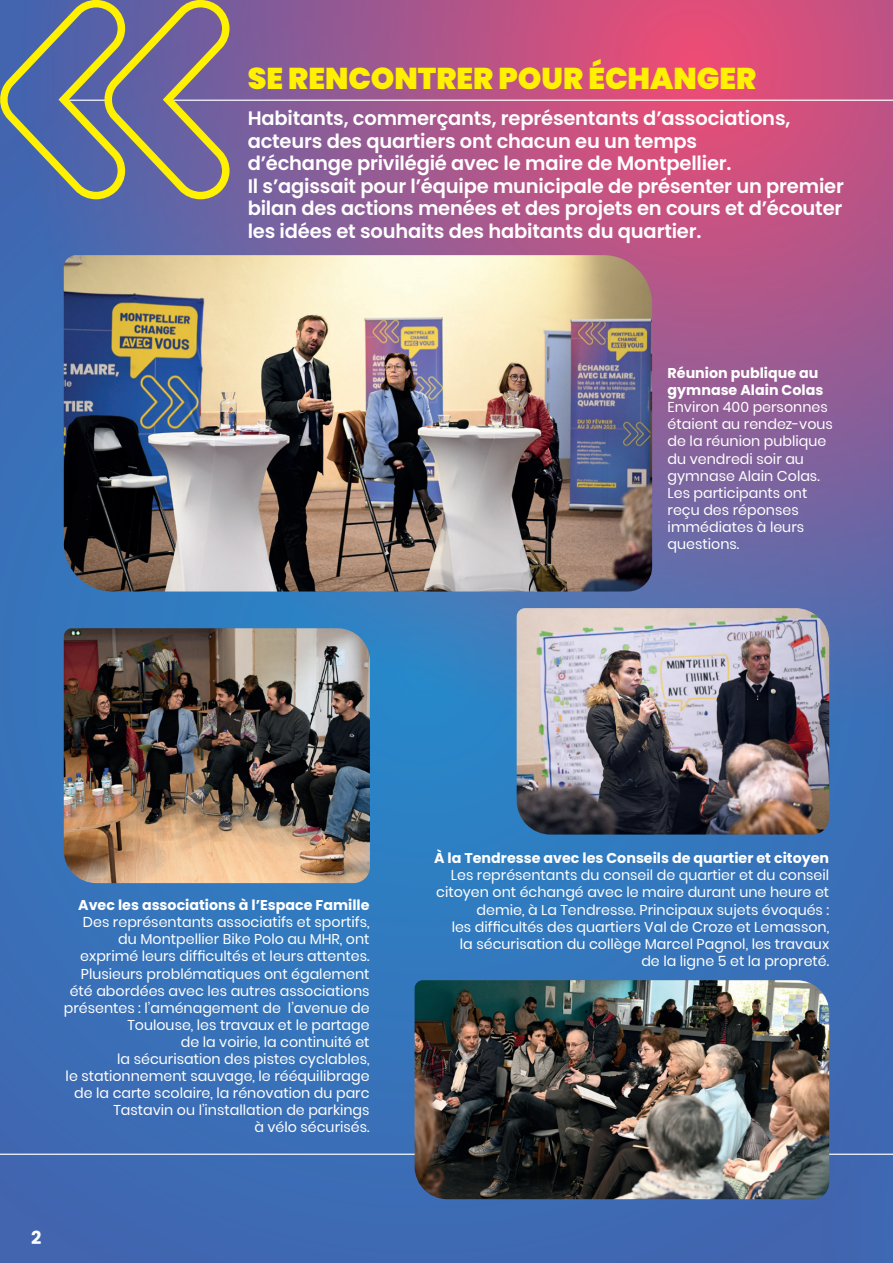
<style>
.page{position:relative;width:893px;height:1263px;background:#fff}
.page>*{position:absolute;margin:0;border:0;box-sizing:border-box;transform-origin:0 0}
.t1{font:900 30px "Poppins";color:#fff101}
.t2{font:600 19.5px/22.5px "Poppins";letter-spacing:-.01em;color:#fff}
.t3{font:700 18px "Poppins";color:#fff}
.texte_page_2-3{font:14.25px/17.1px "Poppins";color:#fff;text-align:right}
.texte_page_2-3-2{font:700 14.25px/17.1px "Poppins";color:#fff}
.s1{font-weight:700}
</style>
<div class="page">
<div style="left:0;top:1155px;width:893px;height:108px;background:#3f68b2"></div>
<svg style="left:234px;top:0;width:659px;height:99px;background:#bc5284"></svg>
<svg style="left:234px;top:99px;width:659px;height:51px;background:#bb5889"></svg>
<img style="left:0;top:150px;width:893px;height:1005px">
<svg style="left:0;top:0;width:234px;height:204px;background:#757a8b"></svg>
<img style="left:517px;top:608px;width:312px;height:226px">
<img style="left:415px;top:980px;width:414px;height:219px">
<p class="t1" style="left:248px;top:61px;width:510px">SE RENCONTRER POUR ÉCHANGER</p>
<p class="t2" style="left:248px;top:107px;width:598px">Habitants, commerçants, représentants d’associations, acteurs des quartiers ont chacun eu un temps<br>d’échange privilégié avec le maire de Montpellier.<br>Il s’agissait pour l’équipe municipale de présenter un premier bilan des actions menées et des projets en cours et d’écouter les idées et souhaits des habitants du quartier.</p>
<p class="texte_page_2-3-2" style="left:668px;top:365px;width:157px">Réunion publique au gymnase Alain Colas</p>
<p class="texte_page_2-3" style="left:668px;top:399px;width:167px;text-align:left">Environ 400 personnes étaient au rendez-vous de la réunion publique du vendredi soir au gymnase Alain Colas.<br>Les participants ont reçu des réponses immédiates à leurs questions.</p>
<p class="texte_page_2-3-2" style="left:78px;top:897px;width:293px">Avec les associations à l’Espace Famille</p>
<p class="texte_page_2-3" style="left:64px;top:914px;width:307px">Des représentants associatifs et sportifs, du Montpellier Bike Polo au MHR, ont exprimé leurs difficultés et leurs attentes.<br>Plusieurs problématiques ont également été abordées avec les autres associations présentes : l’aménagement de l’avenue de Toulouse, les travaux et le partage<br>de la voirie, la continuité et<br>la sécurisation des pistes cyclables,<br>le stationnement sauvage, le rééquilibrage de la carte scolaire, la rénovation du parc Tastavin ou l’installation de parkings<br>à vélo sécurisés.</p>
<p class="t3" style="left:31px;top:1227px;width:12px">2</p>
<p class="texte_page_2-3" style="left:434px;top:850px;width:397px"><span class="s1">À la Tendresse avec les Conseils de quartier et citoyen </span>Les représentants du conseil de quartier et du conseil citoyen ont échangé avec le maire durant une heure et demie, à La Tendresse. Principaux sujets évoqués :<br>les difficultés des quartiers Val de Croze et Lemasson,<br>la sécurisation du collège Marcel Pagnol, les travaux<br>de la ligne 5 et la propreté.</p>
</div>
